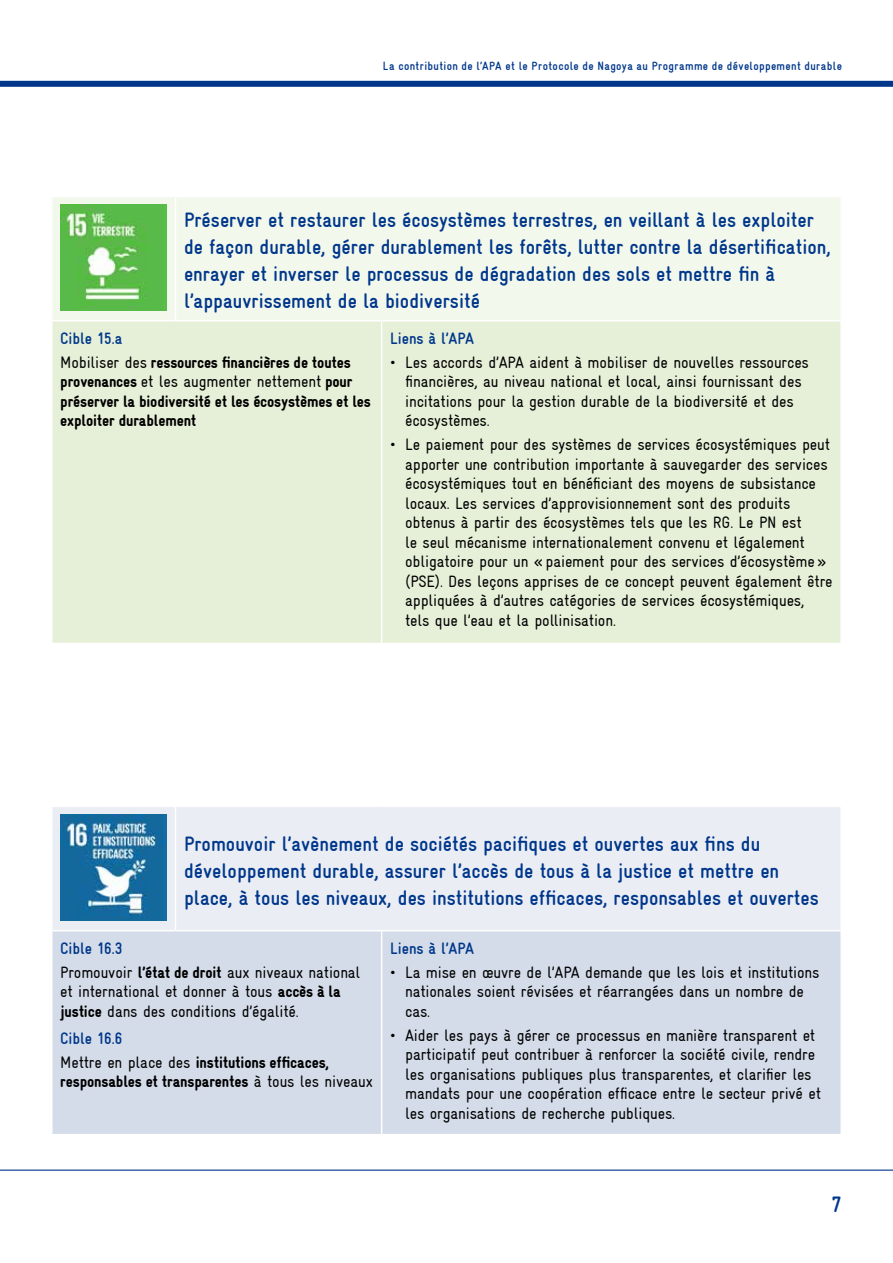
<style>
.page{position:relative;width:893px;height:1263px;background:#fff}
.page>*{position:absolute;margin:0;border:0;box-sizing:border-box;transform-origin:0 0}
.t1{font:700 condensed 22.5px "Gravur";color:#00378b}
.t2{font:700 condensed 21px/27px "Gravur";color:#00378b}
.t3{font:condensed 16.5px/19.5px "Gravur";letter-spacing:-.01em;color:#000}
.t4{font:900 condensed 16.5px/23.7px "Gravur";letter-spacing:-.01em;color:#000}
.t5{font:700 condensed 16.5px "Gravur";color:#00378b}
.t6{font:700 condensed 12px "Gravur";letter-spacing:.03em;color:#00378b}
.s1{font-weight:700;color:#00378b}
.s2{font-weight:400}
.s3{font-weight:900}
</style>
<div class="page">
<div style="left:0;top:81px;width:893px;height:6px;background:#00378b"></div>
<hr style="left:0;top:1169px;width:893px;height:2px;background:#00378b">
<div style="left:53px;top:197px;width:787px;height:123px;background:#f3f8ec"></div>
<div style="left:53px;top:321px;width:787px;height:322px;background:#e6f0d8"></div>
<hr style="left:175px;top:197px;width:1px;height:123px;background:#fff">
<hr style="left:381px;top:321px;width:1px;height:322px;background:#fff">
<img style="left:60px;top:205px;width:106px;height:106px">
<div style="left:53px;top:807px;width:787px;height:123px;background:#eaedf4"></div>
<div style="left:53px;top:931px;width:787px;height:203px;background:#d4dce9"></div>
<hr style="left:175px;top:807px;width:1px;height:123px;background:#fff">
<hr style="left:381px;top:931px;width:1px;height:203px;background:#fff">
<img style="left:60px;top:815px;width:106px;height:106px">
<p class="t6" style="left:383px;top:59px;width:460px">La contribution de l’APA et le Protocole de Nagoya au Programme de développement durable</p>
<p class="t2" style="left:184px;top:207px;width:648px">Préserver et restaurer les écosystèmes terrestres, en veillant à les exploiter de façon durable, gérer durablement les forêts, lutter contre la désertification, enrayer et inverser le processus de dégradation des sols et mettre fin à l’appauvrissement de la biodiversité</p>
<p class="t4" style="left:60px;top:327px;width:292px"><span class="s1">Cible 15.a<br></span><span class="s2">Mobiliser des</span> ressources financières de toutes</p>
<p class="t4" style="left:60px;top:372px;width:312px;line-height:19.5px">provenances <span class="s2">et les augmenter nettement</span> pour préserver la biodiversité et les écosystèmes et les exploiter durablement</p>
<p class="t5" style="left:390px;top:329px;width:85px">Liens à l’APA</p>
<p class="t3" style="left:405px;top:352px;width:405px;text-indent:-15px">• Les accords d’APA aident à mobiliser de nouvelles ressources financières, au niveau national et local, ainsi fournissant des incitations pour la gestion durable de la biodiversité et des écosystèmes.</p>
<p class="t3" style="left:405px;top:435px;width:429px;text-indent:-15px">• Le paiement pour des systèmes de services écosystémiques peut apporter une contribution importante à sauvegarder des services écosystémiques tout en bénéficiant des moyens de subsistance locaux. Les services d’approvisionnement sont des produits obtenus à partir des écosystèmes tels que les RG. Le PN est<br>le seul mécanisme internationalement convenu et légalement obligatoire pour un «paiement pour des services d’écosystème» (PSE). Des leçons apprises de ce concept peuvent également être appliquées à d’autres catégories de services écosystémiques, tels que l’eau et la pollinisation.</p>
<p class="t2" style="left:184px;top:830px;width:636px">Promouvoir l’avènement de sociétés pacifiques et ouvertes aux fins du développement durable, assurer l’accès de tous à la justice et mettre en place, à tous les niveaux, des institutions efficaces, responsables et ouvertes</p>
<p class="t3" style="left:60px;top:936px;width:302px;line-height:23.7px"><span class="s1">Cible 16.3<br></span>Promouvoir <span class="s3">l’état de droit</span> aux niveaux national</p>
<p class="t3" style="left:60px;top:982px;width:282px">et international et donner à tous <span class="s3">accès à la justice</span> dans des conditions d’égalité.</p>
<p class="t4" style="left:60px;top:1026px;width:270px"><span class="s1">Cible 16.6<br></span><span class="s2">Mettre en place des</span> institutions efficaces,</p>
<p class="t4" style="left:60px;top:1069px;width:314px">responsables et transparentes <span class="s2">à tous les niveaux</span></p>
<p class="t5" style="left:390px;top:939px;width:85px">Liens à l’APA</p>
<p class="t3" style="left:405px;top:962px;width:416px;text-indent:-15px">• La mise en œuvre de l’APA demande que les lois et institutions nationales soient révisées et réarrangées dans un nombre de cas.</p>
<p class="t3" style="left:405px;top:1025px;width:417px;text-indent:-15px">• Aider les pays à gérer ce processus en manière transparent et participatif peut contribuer à renforcer la société civile, rendre les organisations publiques plus transparentes, et clarifier les mandats pour une coopération efficace entre le secteur privé et les organisations de recherche publiques.</p>
<h1 class="t1" style="left:831px;top:1192px;width:12px">7</h1>
</div>
